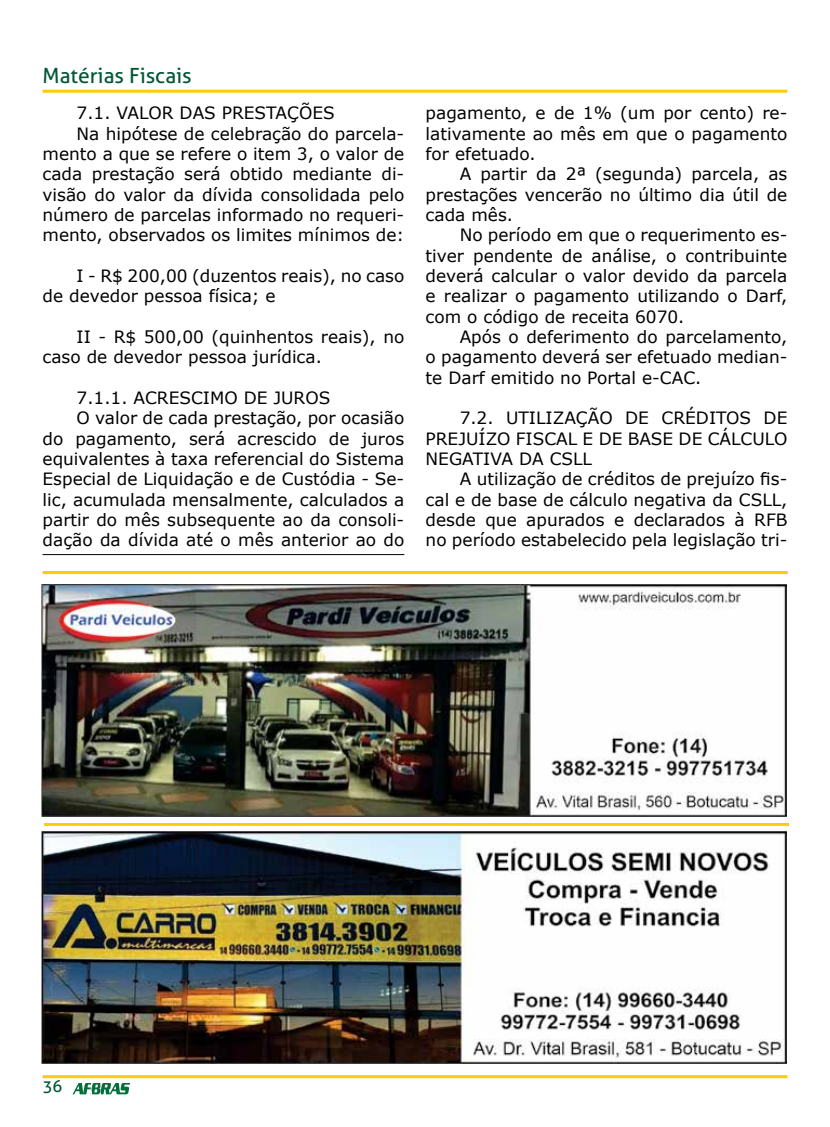
<style>
.page{position:relative;width:830px;height:1127px;background:#fff}
.page>*{position:absolute;margin:0;border:0;box-sizing:border-box;transform-origin:0 0}
.t1{font:21px "Aller";color:#005835}
.t2{font:16.95px/20.4px "Verdana";color:#000;text-align:justify}
.t3{font:16.5px "Aller";color:#005835}
</style>
<div class="page">
<hr style="left:43px;top:90px;width:744px;height:3px;background:#ffcb05">
<hr style="left:43px;top:1075px;width:744px;height:3px;background:#ffcb05">
<svg style="left:73px;top:1083px;width:57px;height:11px"></svg>
<hr style="left:43px;top:571px;width:744px;height:3px;background:#ffcb05">
<hr style="left:43px;top:554px;width:361px;height:1px;background:#000">
<hr style="left:44px;top:823px;width:744px;height:3px;background:#ffcb05">
<img style="left:41px;top:831px;width:744px;height:232px">
<img style="left:41px;top:584px;width:744px;height:232px">
<p class="t1" style="left:43px;top:63px;width:151px">Matérias Fiscais</p>
<p class="t2" style="left:77px;top:103px;width:259px">7.1. VALOR DAS PRESTAÇÕES</p>
<p class="t2" style="left:77px;top:123px;width:329px">Na hipótese de celebração do parcela-</p>
<p class="t2" style="left:43px;top:143px;width:363px">mento a que se refere o item 3, o valor de</p>
<p class="t2" style="left:43px;top:164px;width:363px">cada prestação será obtido mediante di-</p>
<p class="t2" style="left:43px;top:184px;width:363px">visão do valor da dívida consolidada pelo</p>
<p class="t2" style="left:43px;top:204px;width:363px">número de parcelas informado no requeri-</p>
<p class="t2" style="left:43px;top:225px;width:363px">mento, observados os limites mínimos de:</p>
<p class="t2" style="left:43px;top:265px;width:363px;text-indent:34px">I - R$ 200,00 (duzentos reais), no caso de devedor pessoa física; e</p>
<p class="t2" style="left:43px;top:326px;width:363px;text-indent:34px">II - R$ 500,00 (quinhentos reais), no caso de devedor pessoa jurídica.</p>
<p class="t2" style="left:77px;top:387px;width:255px">7.1.1. ACRESCIMO DE JUROS</p>
<p class="t2" style="left:77px;top:408px;width:329px">O valor de cada prestação, por ocasião</p>
<p class="t2" style="left:43px;top:428px;width:363px">do pagamento, será acrescido de juros</p>
<p class="t2" style="left:43px;top:449px;width:363px">equivalentes à taxa referencial do Sistema</p>
<p class="t2" style="left:43px;top:469px;width:363px">Especial de Liquidação e de Custódia - Se-</p>
<p class="t2" style="left:43px;top:489px;width:363px">lic, acumulada mensalmente, calculados a</p>
<p class="t2" style="left:43px;top:510px;width:363px">partir do mês subsequente ao da consoli-</p>
<p class="t2" style="left:43px;top:530px;width:363px">dação da dívida até o mês anterior ao do</p>
<p class="t2" style="left:425px;top:103px;width:363px">pagamento, e de 1% (um por cento) re&shy;lativamente ao mês em que o pagamento for efetuado.</p>
<p class="t2" style="left:425px;top:164px;width:363px;text-indent:34px">A partir da 2ª (segunda) parcela, as prestações vencerão no último dia útil de cada mês.</p>
<p class="t2" style="left:425px;top:225px;width:363px;text-indent:34px">No período em que o requerimento es&shy;tiver pendente de análise, o contribuinte deverá calcular o valor devido da parcela e realizar o pagamento utilizando o Darf, com o código de receita 6070.</p>
<p class="t2" style="left:425px;top:326px;width:363px;text-indent:34px">Após o deferimento do parcelamento, o pagamento deverá ser efetuado median&shy;te Darf emitido no Portal e-CAC.</p>
<p class="t2" style="left:425px;top:408px;width:363px;text-indent:34px">7.2. UTILIZAÇÃO DE CRÉDITOS DE PREJUÍZO FISCAL E DE BASE DE CÁLCULO NEGATIVA DA CSLL</p>
<p class="t2" style="left:425px;top:469px;width:363px;text-indent:34px">A utilização de créditos de prejuízo fis&shy;cal e de base de cálculo negativa da CSLL, desde que apurados e declarados à RFB no período estabelecido pela legislação tri-</p>
<p class="t3" style="left:43px;top:1076px;width:21px">36</p>
</div>
